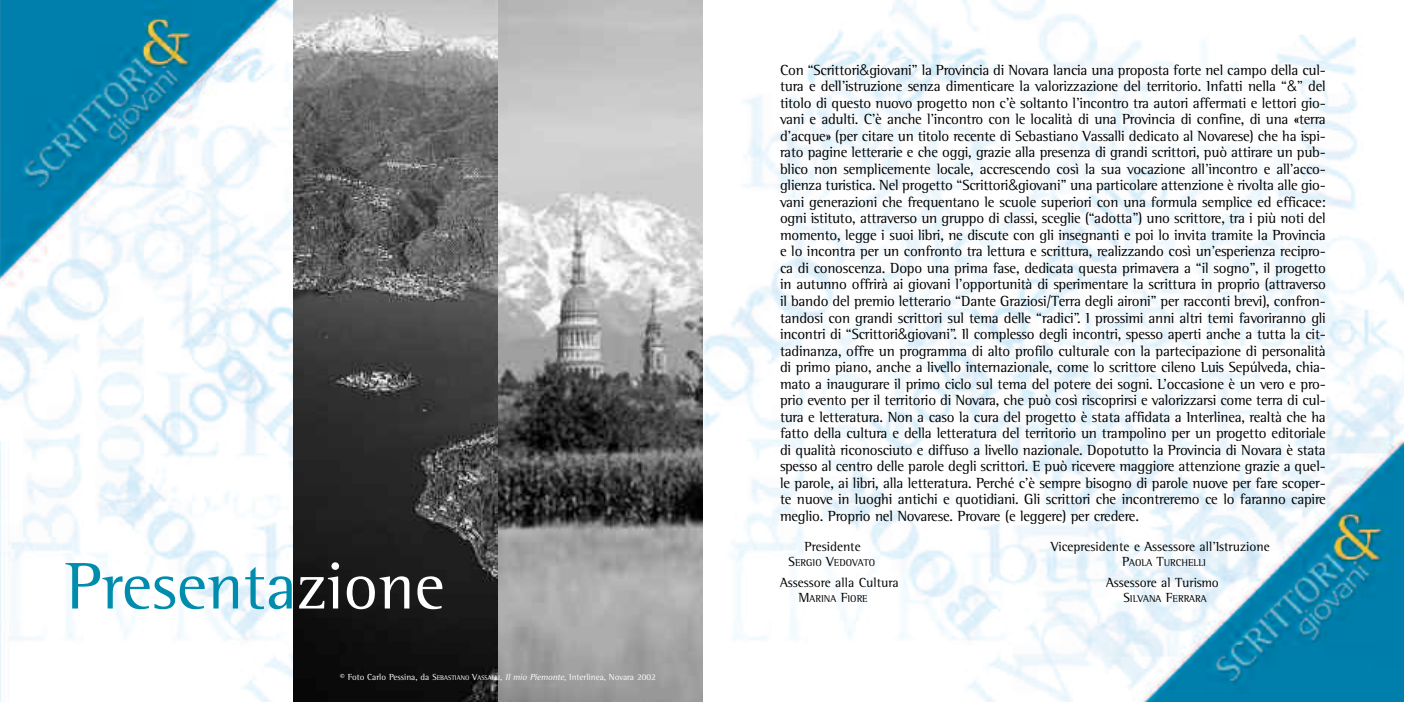
<style>
.page{position:relative;width:1404px;height:702px;background:#fff}
.page>*{position:absolute;margin:0;border:0;box-sizing:border-box;transform-origin:0 0}
.t1{font:67.5px "Rotis Semi Serif";color:#008cad}
.t2{font:15px/16.5px "Rotis Semi Serif";letter-spacing:-.015em;color:#000;text-align:justify}
.t3{font:13.5px "Rotis Semi Serif";color:#000}
.t4{font:10.2px "Rotis Semi Serif";color:#000}
.t5{font:9px "Rotis Semi Serif";color:#fff}
.s1{color:#fff}
.s2{font-size:6.75px}
.s3{font-style:italic}
.s4{font-family:"Helvetica";font-weight:300}
.s5{font-size:13.5px}
</style>
<div class="page">
<img style="left:0;top:0;width:1403px;height:702px">
<img style="left:498px;top:0;width:204px;height:702px">
<svg style="left:293px;top:0;width:205px;height:702px;background:#4c4c4c"></svg>
<h1 class="t1" style="left:66px;top:563px;width:380px">Presenta<span class="s1">zione</span></h1>
<p class="t5" style="left:340px;top:673px;width:317px">© Foto Carlo Pessina, da S<span class="s2">EBASTIANO</span> V<span class="s2">ASSALLI</span>, <span class="s3">Il mio Piemonte</span>, Interlinea, Novara 2002</p>
<p class="t2" style="left:780px;top:63px;width:547px">Con “Scrittori<span class="s4">&amp;</span>giovani” la Provincia di Novara lancia una proposta forte nel campo della cul&shy;tura e dell’istruzione senza dimenticare la valorizzazione del territorio. Infatti nella “<span class="s4">&amp;</span>” del titolo di questo nuovo progetto non c’è soltanto l’incontro tra autori affermati e lettori gio&shy;vani e adulti. C’è anche l’incontro con le località di una Provincia di confine, di una «terra d’acque» (per citare un titolo recente di Sebastiano Vassalli dedicato al Novarese) che ha ispi&shy;rato pagine letterarie e che oggi, grazie alla presenza di grandi scrittori, può attirare un pub&shy;blico non semplicemente locale, accrescendo così la sua vocazione all’incontro e all’acco&shy;glienza turistica. Nel progetto “Scrittori<span class="s4">&amp;</span>giovani” una particolare attenzione è rivolta alle gio&shy;vani generazioni che frequentano le scuole superiori con una formula semplice ed efficace: ogni istituto, attraverso un gruppo di classi, sceglie (“adotta”) uno scrittore, tra i più noti del momento, legge i suoi libri, ne discute con gli insegnanti e poi lo invita tramite la Provincia e lo incontra per un confronto tra lettura e scrittura, realizzando così un’esperienza recipro&shy;ca di conoscenza. Dopo una prima fase, dedicata questa primavera a “il sogno”, il progetto in autunno offrirà ai giovani l’opportunità di sperimentare la scrittura in proprio (attraverso il bando del premio letterario “Dante Graziosi/Terra degli aironi” per racconti brevi), confron&shy;tandosi con grandi scrittori sul tema delle “radici”. I prossimi anni altri temi favoriranno gli incontri di “Scrittori<span class="s4">&amp;</span>giovani”. Il complesso degli incontri, spesso aperti anche a tutta la cit&shy;tadinanza, offre un programma di alto profilo culturale con la partecipazione di personalità di primo piano, anche a livello internazionale, come lo scrittore cileno Luis Sepúlveda, chia&shy;mato a inaugurare il primo ciclo sul tema del potere dei sogni. L’occasione è un vero e pro&shy;prio evento per il territorio di Novara, che può così riscoprirsi e valorizzarsi come terra di cul&shy;tura e letteratura. Non a caso la cura del progetto è stata affidata a Interlinea, realtà che ha fatto della cultura e della letteratura del territorio un trampolino per un progetto editoriale di qualità riconosciuto e diffuso a livello nazionale. Dopotutto la Provincia di Novara è stata spesso al centro delle parole degli scrittori. E può ricevere maggiore attenzione grazie a quel&shy;le parole, ai libri, alla letteratura. Perché c’è sempre bisogno di parole nuove per fare scoper&shy;te nuove in luoghi antichi e quotidiani. Gli scrittori che incontreremo ce lo faranno capire meglio. Proprio nel Novarese. Provare (e leggere) per credere.</p>
<p class="t3" style="left:804px;top:541px;width:58px">Presidente</p>
<p class="t3" style="left:1050px;top:541px;width:220px">Vicepresidente e Assessore all’Istruzione</p>
<p class="t4" style="left:788px;top:558px;width:88px"><span class="s5">S</span>ERGIO <span class="s5">V</span>EDOVATO</p>
<p class="t4" style="left:1121px;top:558px;width:86px"><span class="s5">P</span>AOLA <span class="s5">T</span>URCHELLI</p>
<p class="t3" style="left:780px;top:577px;width:120px">Assessore alla Cultura</p>
<p class="t3" style="left:1105px;top:577px;width:114px">Assessore al Turismo</p>
<p class="t4" style="left:798px;top:594px;width:71px"><span class="s5">M</span>ARINA <span class="s5">F</span>IORE</p>
<p class="t4" style="left:1123px;top:594px;width:85px"><span class="s5">S</span>ILVANA <span class="s5">F</span>ERRARA</p>
</div>
